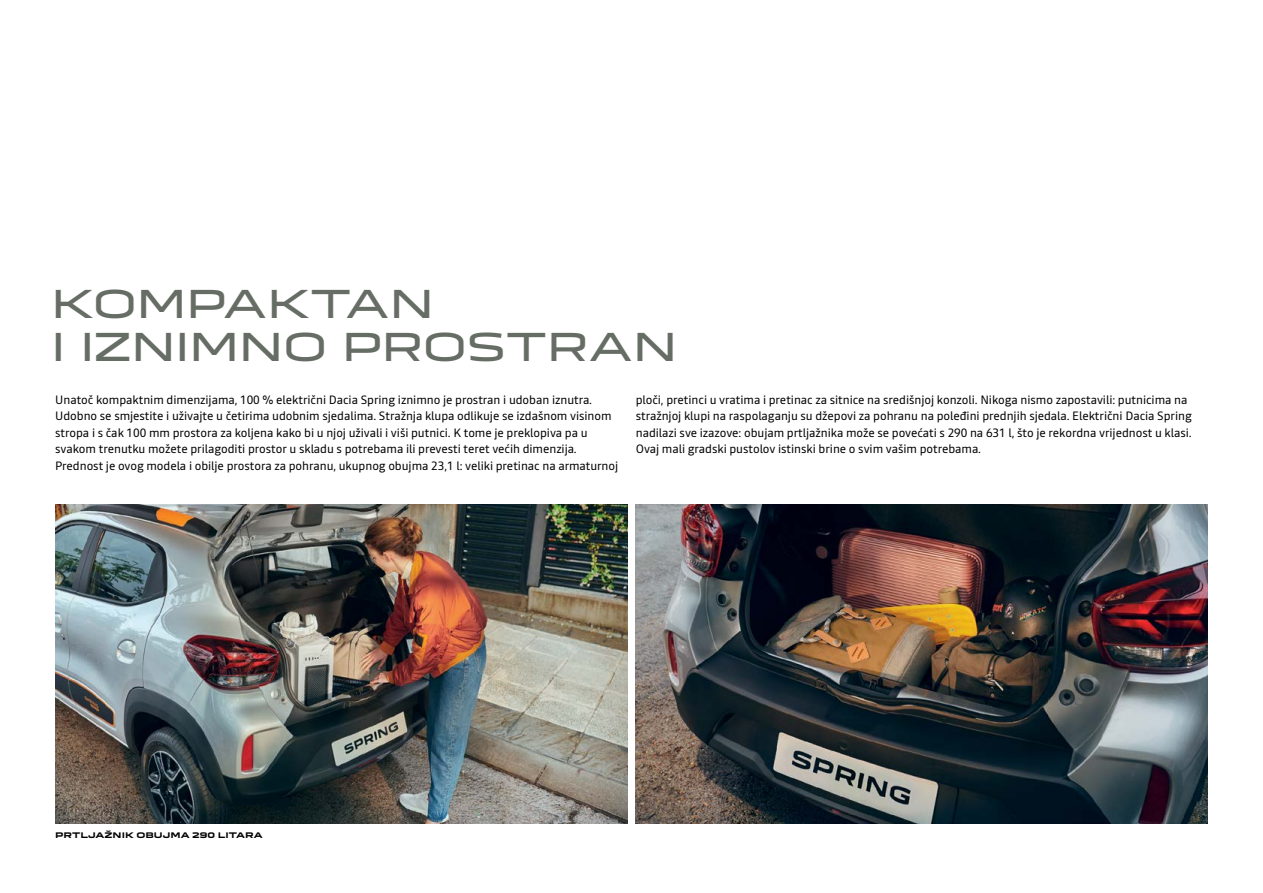
<style>
.page{position:relative;width:1263px;height:893px;background:#fff}
.page>*{position:absolute;margin:0;border:0;box-sizing:border-box;transform-origin:0 0}
.t1{font:37.5px/43.5px "Dacia Block Extended";letter-spacing:-.05em;color:#666d64}
.t2{font:12px/16.5px "Read";letter-spacing:-.005em;color:#000}
.t3{font:700 7.5px "Dacia Block Extended";color:#000}
</style>
<div class="page">
<img style="left:636px;top:504px;width:572px;height:319px">
<img style="left:55px;top:504px;width:572px;height:319px">
<h1 class="t1" style="left:51px;top:283px;width:629px">KOMPAKTAN<br>I IZNIMNO PROSTRAN</h1>
<p class="t2" style="left:55px;top:391px;width:564px">Unatoč kompaktnim dimenzijama, 100 % električni Dacia Spring iznimno je prostran i udoban iznutra.<br>Udobno se smjestite i uživajte u četirima udobnim sjedalima. Stražnja klupa odlikuje se izdašnom visinom stropa i s čak 100 mm prostora za koljena kako bi u njoj uživali i viši putnici. K tome je preklopiva pa u svakom trenutku možete prilagoditi prostor u skladu s potrebama ili prevesti teret većih dimenzija.<br>Prednost je ovog modela i obilje prostora za pohranu, ukupnog obujma 23,1 l: veliki pretinac na armaturnoj</p>
<p class="t2" style="left:636px;top:391px;width:558px">ploči, pretinci u vratima i pretinac za sitnice na središnjoj konzoli. Nikoga nismo zapostavili: putnicima na stražnjoj klupi na raspolaganju su džepovi za pohranu na poleđini prednjih sjedala. Električni Dacia Spring nadilazi sve izazove: obujam prtljažnika može se povećati s 290 na 631 l, što je rekordna vrijednost u klasi.<br>Ovaj mali gradski pustolov istinski brine o svim vašim potrebama.</p>
<p class="t3" style="left:55px;top:831px;width:209px">PRTLJAŽNIK OBUJMA 290 LITARA</p>
</div>
